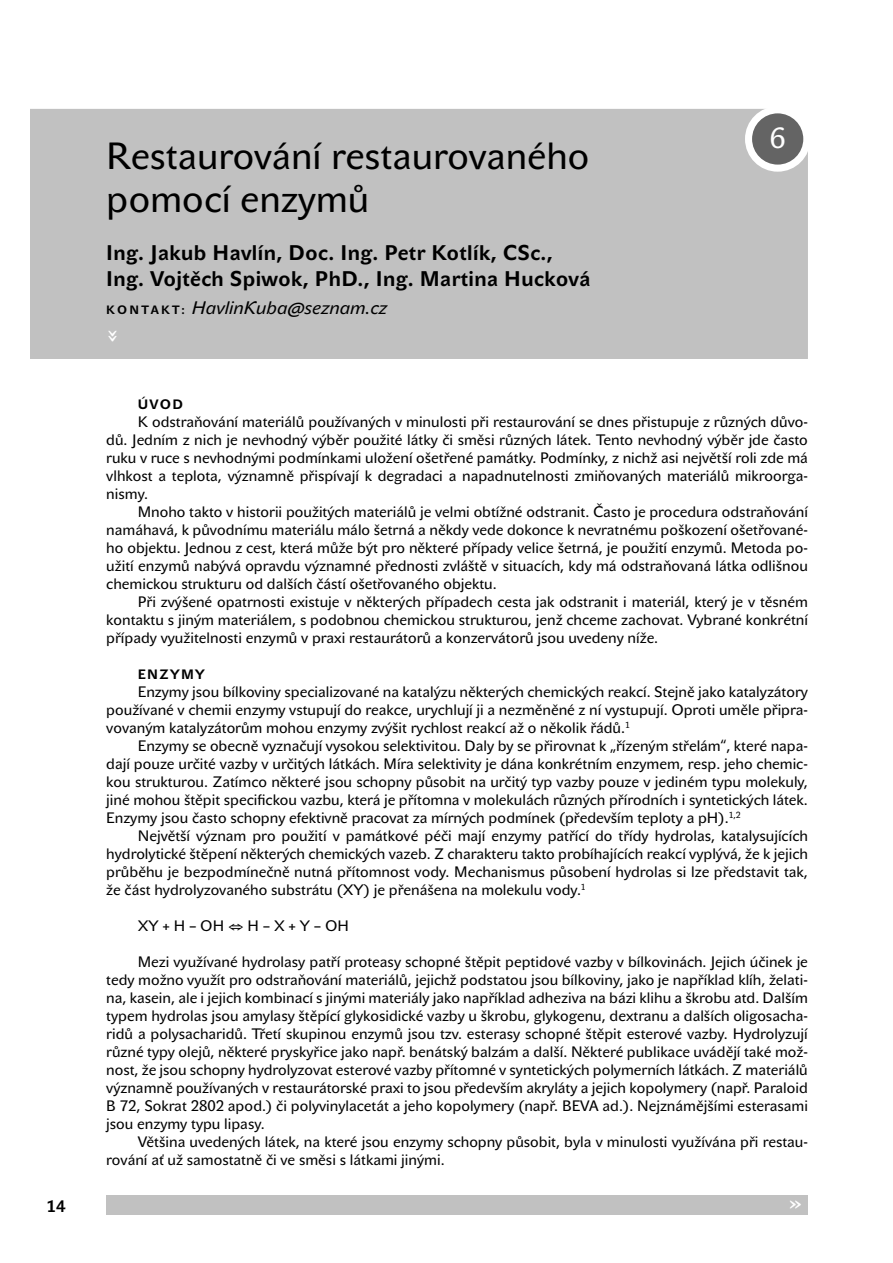
<style>
.page{position:relative;width:893px;height:1263px;background:#fff}
.page>*{position:absolute;margin:0;border:0;box-sizing:border-box;transform-origin:0 0}
.t1{font:37.5px "John Sans Tx NCE";color:#000}
.t2{font:28.5px "John Sans Tx NCE";color:#fff}
.t3{font:700 21px "John Sans Tx NCE";letter-spacing:.02em;color:#000}
.t4{font:italic 18px "John Sans Tx NCE";color:#000}
.t5{font:700 18px "John Sans Tx NCE";color:#fff}
.t6{font:700 16.5px "John Sans Tx NCE";color:#000}
.t7{font:15px/18px "John Sans Tx NCE";color:#000;text-align:justify}
.t8{font:700 13.5px "John Sans Tx NCE";letter-spacing:.1em;color:#000}
.s1{font-weight:700;font-style:normal;font-size:12px}
</style>
<div class="page">
<div style="left:30px;top:109px;width:778px;height:250px;background:#c1c1c1"></div>
<div style="left:106px;top:1195px;width:702px;height:19px;background:#c1c1c1"></div>
<div style="left:748px;top:110px;width:59px;height:58px;background:#646464;border-radius:50%"></div>
<div style="left:745px;top:106px;width:65px;height:66px;border:7px solid #fff;border-radius:50%"></div>
<p class="t1" style="left:106px;top:134px;width:484px">Restaurování restaurovaného</p>
<p class="t1" style="left:106px;top:177px;width:264px">pomocí enzymů</p>
<p class="t3" style="left:106px;top:241px;width:448px">Ing. Jakub Havlín, Doc. Ing. Petr Kotlík, CSc.,</p>
<p class="t3" style="left:106px;top:266px;width:486px">Ing. Vojtěch Spiwok, PhD., Ing. Martina Hucková</p>
<p class="t4" style="left:106px;top:298px;width:282px"><span class="s1">K O N T A K T :</span> HavlinKuba@seznam.cz</p>
<p class="t5" style="left:125px;top:330px;width:14px;rotate:90deg">»</p>
<p class="t2" style="left:770px;top:122px;width:17px">6</p>
<p class="t8" style="left:138px;top:396px;width:47px">ÚVOD</p>
<p class="t7" style="left:106px;top:413px;width:703px;text-indent:32px">K odstraňování materiálů používaných v minulosti při restaurování se dnes přistupuje z různých důvo&shy;dů. Jedním z nich je nevhodný výběr použité látky či směsi různých látek. Tento nevhodný výběr jde často ruku v ruce s nevhodnými podmínkami uložení ošetřené památky. Podmínky, z nichž asi největší roli zde má vlhkost a teplota, významně přispívají k degradaci a napadnutelnosti zmiňovaných materiálů mikroorga&shy;nismy.</p>
<p class="t7" style="left:106px;top:503px;width:703px;text-indent:32px">Mnoho takto v historii použitých materiálů je velmi obtížné odstranit. Často je procedura odstraňování namáhavá, k původnímu materiálu málo šetrná a někdy vede dokonce k nevratnému poškození ošetřované&shy;ho objektu. Jednou z cest, která může být pro některé případy velice šetrná, je použití enzymů. Metoda po&shy;užití enzymů nabývá opravdu významné přednosti zvláště v situacích, kdy má odstraňovaná látka odlišnou chemickou strukturu od dalších částí ošetřovaného objektu.</p>
<p class="t7" style="left:106px;top:593px;width:703px;text-indent:32px">Při zvýšené opatrnosti existuje v některých případech cesta jak odstranit i materiál, který je v těsném kontaktu s jiným materiálem, s podobnou chemickou strukturou, jenž chceme zachovat. Vybrané konkrétní případy využitelnosti enzymů v praxi restaurátorů a konzervátorů jsou uvedeny níže.</p>
<p class="t8" style="left:138px;top:666px;width:69px">ENZYMY</p>
<p class="t7" style="left:106px;top:683px;width:703px;text-indent:32px">Enzymy jsou bílkoviny specializované na katalýzu některých chemických reakcí. Stejně jako katalyzátory používané v chemii enzymy vstupují do reakce, urychlují ji a nezměněné z ní vystupují. Oproti uměle připra&shy;vovaným katalyzátorům mohou enzymy zvýšit rychlost reakcí až o několik řádů.<sup>1</sup></p>
<p class="t7" style="left:106px;top:737px;width:703px;text-indent:32px">Enzymy se obecně vyznačují vysokou selektivitou. Daly by se přirovnat k „řízeným střelám“, které napa&shy;dají pouze určité vazby v určitých látkách. Míra selektivity je dána konkrétním enzymem, resp. jeho chemic&shy;kou strukturou. Zatímco některé jsou schopny působit na určitý typ vazby pouze v jediném typu molekuly, jiné mohou štěpit specifickou vazbu, která je přítomna v molekulách různých přírodních i syntetických látek.<br>Enzymy jsou často schopny efektivně pracovat za mírných podmínek (především teploty a pH).<sup>1,2</sup></p>
<p class="t7" style="left:106px;top:827px;width:703px;text-indent:32px">Největší význam pro použití v památkové péči mají enzymy patřící do třídy hydrolas, katalysujících hydrolytické štěpení některých chemických vazeb. Z charakteru takto probíhajících reakcí vyplývá, že k jejich průběhu je bezpodmínečně nutná přítomnost vody. Mechanismus působení hydrolas si lze představit tak, že část hydrolyzovaného substrátu (XY) je přenášena na molekulu vody.<sup>1</sup></p>
<p class="t7" style="left:138px;top:917px;width:213px">XY + H – OH ⇔ H – X + Y – OH</p>
<p class="t7" style="left:106px;top:953px;width:703px;text-indent:32px">Mezi využívané hydrolasy patří proteasy schopné štěpit peptidové vazby v bílkovinách. Jejich účinek je tedy možno využít pro odstraňování materiálů, jejichž podstatou jsou bílkoviny, jako je například klíh, želati&shy;na, kasein, ale i jejich kombinací s jinými materiály jako například adheziva na bázi klihu a škrobu atd. Dalším typem hydrolas jsou amylasy štěpící glykosidické vazby u škrobu, glykogenu, dextranu a dalších oligosacha&shy;ridů a polysacharidů. Třetí skupinou enzymů jsou tzv. esterasy schopné štěpit esterové vazby. Hydrolyzují různé typy olejů, některé pryskyřice jako např. benátský balzám a další. Některé publikace uvádějí také mož&shy;nost, že jsou schopny hydrolyzovat esterové vazby přítomné v syntetických polymerních látkách. Z materiálů významně používaných v restaurátorské praxi to jsou především akryláty a jejich kopolymery (např. Paraloid B 72, Sokrat 2802 apod.) či polyvinylacetát a jeho kopolymery (např. BEVA ad.). Nejznámějšími esterasami jsou enzymy typu lipasy.</p>
<p class="t7" style="left:106px;top:1133px;width:703px;text-indent:32px">Většina uvedených látek, na které jsou enzymy schopny působit, byla v minulosti využívána při restau&shy;rování ať už samostatně či ve směsi s látkami jinými.</p>
<p class="t6" style="left:47px;top:1197px;width:21px">14</p>
<p class="t5" style="left:789px;top:1192px;width:14px">»</p>
</div>
